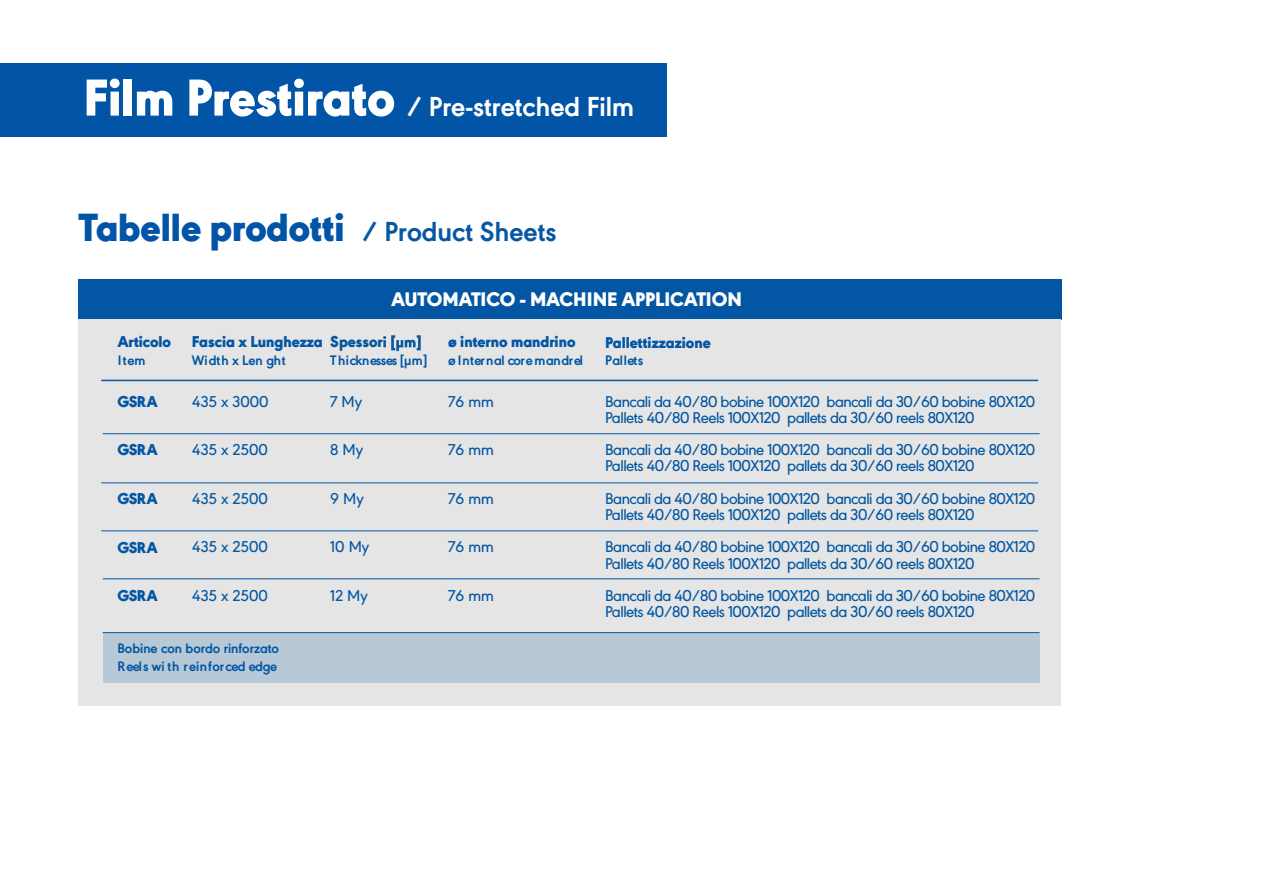
<style>
.page{position:relative;width:1263px;height:893px;background:#fff}
.page>*{position:absolute;margin:0;border:0;box-sizing:border-box;transform-origin:0 0}
.t1{font:900 40.95px "URW Geometric";color:#0154a6}
.t2{font:700 28.65px "URW Geometric";color:#fff}
.t3{font:900 20.55px "URW Geometric";color:#fff}
.t4{font:500 16.35px/16.2px "URW Geometric";letter-spacing:-.03em;color:#0356a3}
.t5{font:900 16.35px "URW Geometric";color:#0356a3}
.t6{font:900 16.35px "URW Geometric";color:#07579f}
.t7{font:700 14.4px/17.2px "URW Geometric";color:#0356a3}
.t8{font:700 14.4px "URW Geometric";letter-spacing:.04em;color:#0356a3}
.t9{font:700 14.4px "URW Geometric";letter-spacing:.035em;color:#0356a3}
.s1{font-weight:900;font-size:54.15px}
.s2{font-weight:700;font-size:28.65px;color:#0757a3}
</style>
<div class="page">
<div style="left:0;top:63px;width:666px;height:74px;background:#0154a6"></div>
<div style="left:79px;top:279px;width:983px;height:41px;background:#0356a3"></div>
<div style="left:79px;top:320px;width:982px;height:386px;background:#e4e5e4"></div>
<hr style="left:101px;top:380px;width:937px;height:1px;background:#0356a3">
<hr style="left:103px;top:433px;width:936px;height:1px;background:#0356a3">
<hr style="left:101px;top:482px;width:937px;height:1px;background:#0356a3">
<hr style="left:101px;top:530px;width:937px;height:1px;background:#0356a3">
<hr style="left:103px;top:578px;width:936px;height:1px;background:#0356a3">
<hr style="left:103px;top:632px;width:936px;height:1px;background:#0356a3">
<div style="left:103px;top:633px;width:936px;height:50px;background:#b7c8d7"></div>
<svg style="left:383px;top:335px;width:38px;height:16px"></svg>
<h2 class="t2" style="left:83px;top:85px;width:552px"><span class="s1">Film Prestirato</span> / Pre-stretched Film</h2>
<h1 class="t1" style="left:79px;top:196px;width:479px">Tabelle prodotti <span class="s2">/ Product Sheets</span></h1>
<p class="t3" style="left:391px;top:284px;width:352px">AUTOMATICO - MACHINE APPLICATION</p>
<p class="t5" style="left:118px;top:330px;width:55px">Articolo</p>
<p class="t7" style="left:118px;top:350px;width:29px">Item</p>
<p class="t5" style="left:117px;top:389px;width:42px">GSRA</p>
<p class="t5" style="left:117px;top:438px;width:42px">GSRA</p>
<p class="t5" style="left:117px;top:486px;width:42px">GSRA</p>
<p class="t5" style="left:117px;top:535px;width:42px">GSRA</p>
<p class="t5" style="left:117px;top:583px;width:42px">GSRA</p>
<p class="t5" style="left:192px;top:330px;width:133px">Fascia x Lunghezza</p>
<p class="t7" style="left:192px;top:350px;width:95px">Width x Len ght</p>
<p class="t6" style="left:330px;top:330px;width:54px">Spessor</p>
<p class="t7" style="left:330px;top:350px;width:99px">Thicknesses [µm]</p>
<p class="t4" style="left:192px;top:392px;width:78px">435 x 3000</p>
<p class="t4" style="left:192px;top:440px;width:77px">435 x 2500</p>
<p class="t4" style="left:192px;top:489px;width:77px">435 x 2500</p>
<p class="t4" style="left:192px;top:537px;width:77px">435 x 2500</p>
<p class="t4" style="left:192px;top:586px;width:77px">435 x 2500</p>
<p class="t4" style="left:330px;top:392px;width:33px">7 My</p>
<p class="t4" style="left:330px;top:440px;width:34px">8 My</p>
<p class="t4" style="left:330px;top:489px;width:35px">9 My</p>
<p class="t4" style="left:330px;top:537px;width:41px">10 My</p>
<p class="t4" style="left:330px;top:586px;width:39px">12 My</p>
<p class="t7" style="left:117px;top:639px;width:163px">Bobine con bordo rinforzato<br>Reels wi th reinforced edge</p>
<p class="t5" style="left:448px;top:330px;width:129px">ø interno mandrino</p>
<p class="t8" style="left:448px;top:349px;width:136px">øInternal coremandrel</p>
<p class="t4" style="left:448px;top:392px;width:47px">76 mm</p>
<p class="t4" style="left:448px;top:440px;width:47px">76 mm</p>
<p class="t4" style="left:448px;top:489px;width:47px">76 mm</p>
<p class="t4" style="left:448px;top:538px;width:47px">76 mm</p>
<p class="t4" style="left:448px;top:586px;width:47px">76 mm</p>
<p class="t5" style="left:605px;top:330px;width:107px">Pallettizzazione</p>
<p class="t9" style="left:605px;top:349px;width:40px">Pallets</p>
<p class="t4" style="left:605px;top:392px;width:432px">Bancali da 40/80 bobine 100X120 bancali da 30/60 bobine 80X120<br>Pallets 40/80 Reels 100X120 pallets da 30/60 reels 80X120</p>
<p class="t4" style="left:605px;top:440px;width:432px">Bancali da 40/80 bobine 100X120 bancali da 30/60 bobine 80X120<br>Pallets 40/80 Reels 100X120 pallets da 30/60 reels 80X120</p>
<p class="t4" style="left:605px;top:489px;width:432px">Bancali da 40/80 bobine 100X120 bancali da 30/60 bobine 80X120<br>Pallets 40/80 Reels 100X120 pallets da 30/60 reels 80X120</p>
<p class="t4" style="left:605px;top:537px;width:432px">Bancali da 40/80 bobine 100X120 bancali da 30/60 bobine 80X120<br>Pallets 40/80 Reels 100X120 pallets da 30/60 reels 80X120</p>
<p class="t4" style="left:605px;top:586px;width:432px">Bancali da 40/80 bobine 100X120 bancali da 30/60 bobine 80X120<br>Pallets 40/80 Reels 100X120 pallets da 30/60 reels 80X120</p>
</div>
